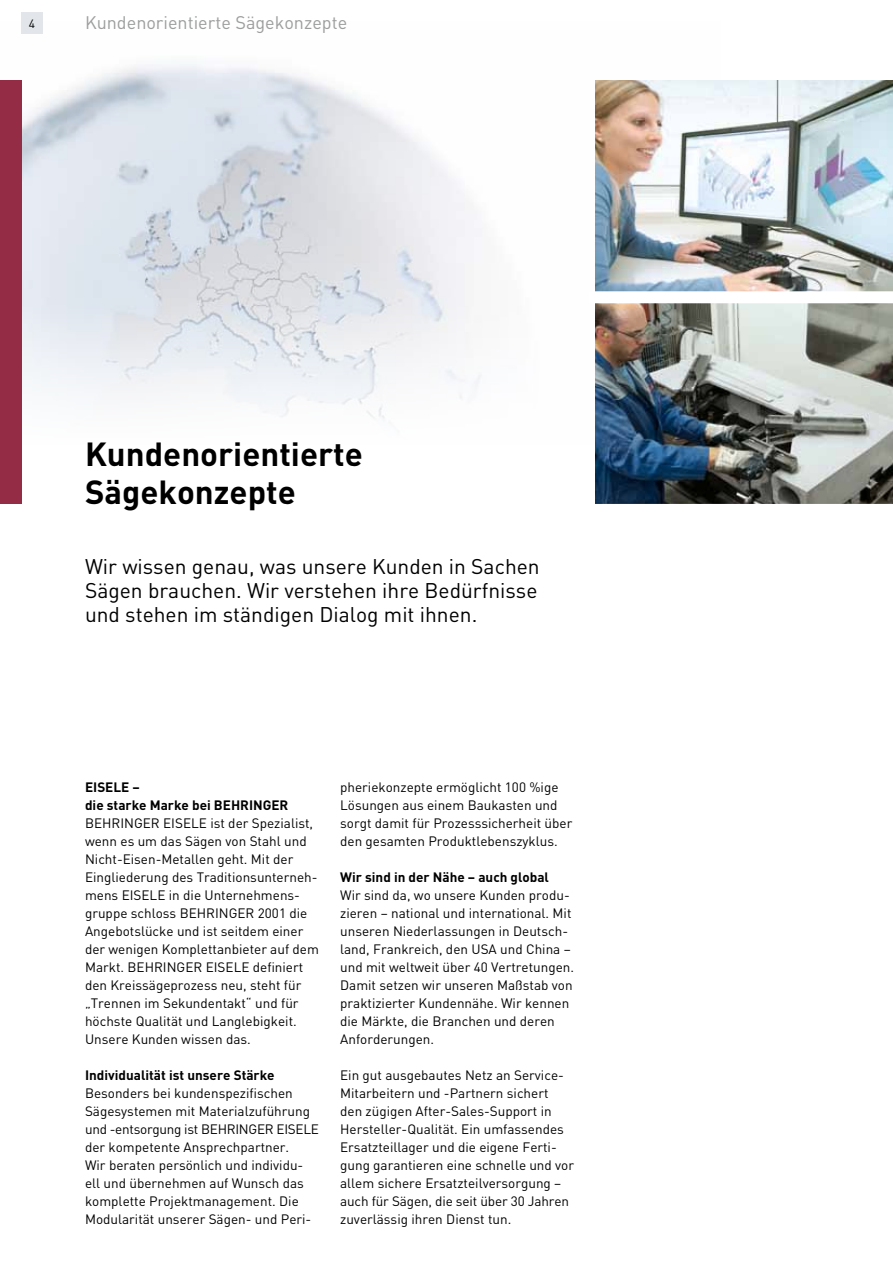
<style>
.page{position:relative;width:893px;height:1263px;background:#fff}
.page>*{position:absolute;margin:0;border:0;box-sizing:border-box;transform-origin:0 0}
.t1{font:700 33px/37.5px "DIN";color:#000}
.t2{font:21px/24px "DIN";color:#000;text-align:justify}
.t3{font:18px "DIN";color:#9c9d9d}
.t4{font:13.5px/18px "DIN";color:#000}
.t5{font:700 13.5px/18px "DIN";color:#000}
.t6{font:12px "DIN";color:#000}
</style>
<div class="page">
<img style="left:0;top:64px;width:720px;height:403px">
<div style="left:0;top:81px;width:21px;height:423px;background:#952c45"></div>
<div style="left:21px;top:13px;width:22px;height:21px;background:#e2e6ea"></div>
<img style="left:595px;top:81px;width:298px;height:423px">
<div style="left:588px;top:291px;width:305px;height:12px;background:#fff"></div>
<p class="t6" style="left:29px;top:16px;width:8px">4</p>
<h3 class="t3" style="left:85px;top:11px;width:264px">Kundenorientierte Sägekonzepte</h3>
<h1 class="t1" style="left:85px;top:435px;width:279px">Kundenorientierte<br>Sägekonzepte</h1>
<h2 class="t2" style="left:85px;top:554px;width:456px">Wir wissen genau, was unsere Kunden in Sachen Sägen brauchen. Wir verstehen ihre Bedürfnisse und stehen im ständigen Dialog mit ihnen.</h2>
<p class="t5" style="left:85px;top:778px;width:205px">EISELE –<br>die starke Marke bei BEHRINGER</p>
<p class="t4" style="left:85px;top:814px;width:235px">BEHRINGER EISELE ist der Spezialist, wenn es um das Sägen von Stahl und Nicht-Eisen-Metallen geht. Mit der Eingliederung des Traditionsunterneh&shy;mens EISELE in die Unternehmens&shy;gruppe schloss BEHRINGER 2001 die Angebotslücke und ist seitdem einer der wenigen Komplettanbieter auf dem Markt. BEHRINGER EISELE definiert den Kreissägeprozess neu, steht für „Trennen im Sekundentakt“ und für höchste Qualität und Langlebigkeit.<br>Unsere Kunden wissen das.</p>
<p class="t5" style="left:85px;top:1066px;width:191px">Individualität ist unsere Stärke</p>
<p class="t4" style="left:85px;top:1084px;width:235px">Besonders bei kundenspezifischen Sägesystemen mit Materialzuführung und -entsorgung ist BEHRINGER EISELE der kompetente Ansprechpartner.<br>Wir beraten persönlich und individu&shy;ell und übernehmen auf Wunsch das komplette Projektmanagement. Die Modularität unserer Sägen- und Peri-</p>
<p class="t4" style="left:340px;top:778px;width:234px">pheriekonzepte ermöglicht 100 %ige Lösungen aus einem Baukasten und sorgt damit für Prozesssicherheit über den gesamten Produktlebenszyklus.</p>
<p class="t5" style="left:340px;top:868px;width:210px">Wir sind in der Nähe – auch global</p>
<p class="t4" style="left:340px;top:886px;width:235px">Wir sind da, wo unsere Kunden produ&shy;zieren – national und international. Mit unseren Niederlassungen in Deutsch&shy;land, Frankreich, den USA und China – und mit weltweit über 40 Vertretungen.<br>Damit setzen wir unseren Maßstab von praktizierter Kundennähe. Wir kennen die Märkte, die Branchen und deren Anforderungen.</p>
<p class="t4" style="left:340px;top:1066px;width:235px">Ein gut ausgebautes Netz an Service-Mitarbeitern und -Partnern sichert<br>den zügigen After-Sales-Support in Hersteller-Qualität. Ein umfassendes Ersatzteillager und die eigene Ferti&shy;gung garantieren eine schnelle und vor allem sichere Ersatzteilversorgung – auch für Sägen, die seit über 30 Jahren zuverlässig ihren Dienst tun.</p>
</div>
